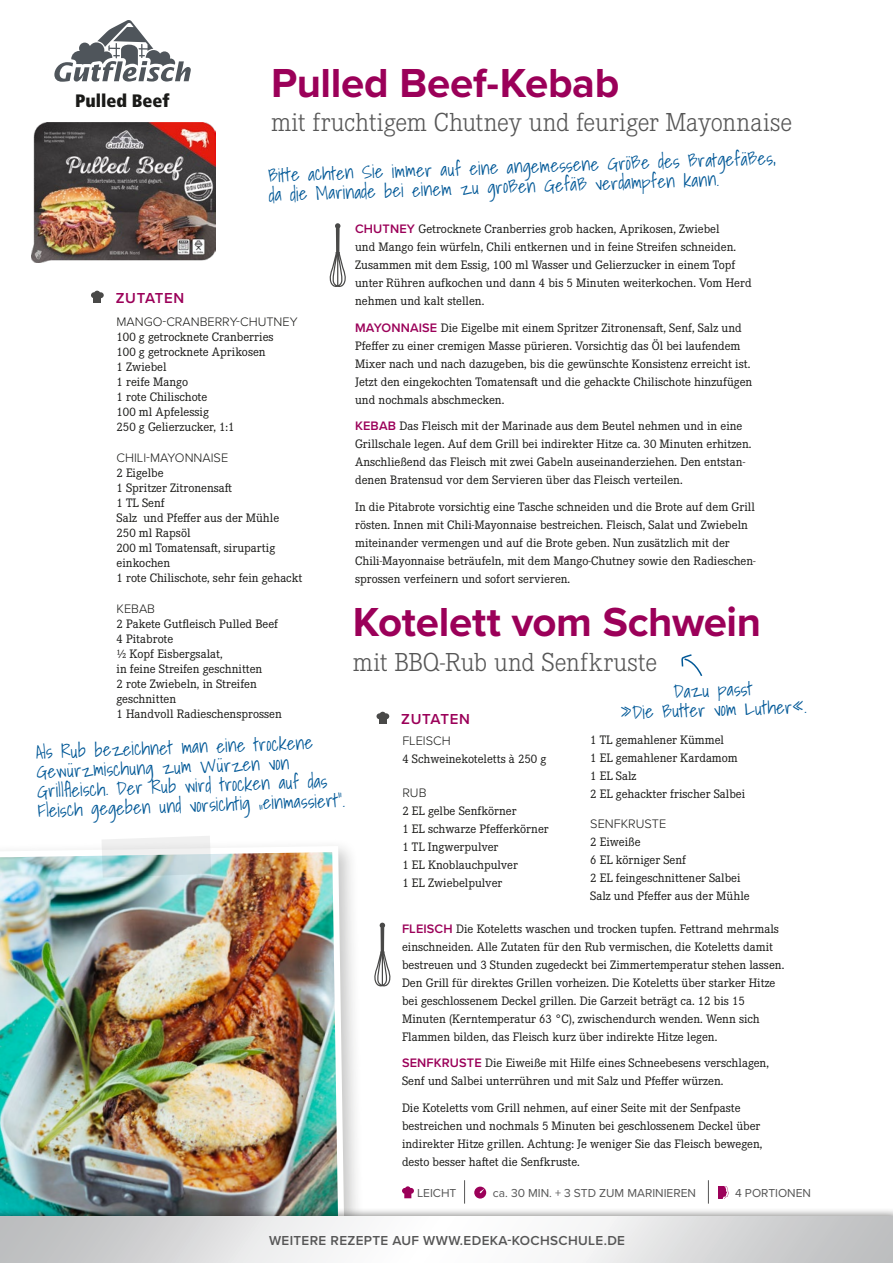
<style>
.page{position:relative;width:893px;height:1263px;background:#fff}
.page>*{position:absolute;margin:0;border:0;box-sizing:border-box;transform-origin:0 0}
.t1{font:700 42px "Proxima Nova";letter-spacing:-.01em;color:#9b0059}
.t2{font:300 27px "Corporate E";letter-spacing:-.005em;color:#565656}
.t3{font:900 condensed 18px "Frutiger";color:#1a1a18}
.t4{font:300 16.5px/19.5px "Shadows Into";color:#005897}
.t5{font:600 15px "Proxima Nova";letter-spacing:.045em;color:#9b0059}
.t6{font:600 13.5px "Proxima Nova";letter-spacing:.025em;color:#565656}
.t7{font:12.75px/18px "Corporate E Pro";color:#1a1a18}
.t8{font:300 12.75px "Proxima Nova";color:#1a1a18}
.t9{font:12px "Proxima Nova";color:#565656}
.s1{font-family:"Proxima Nova";font-weight:600;color:#9b0059}
</style>
<div class="page">
<div style="left:0;top:838px;width:365px;height:425px;background:#1a1a18;opacity:.25"></div>
<img style="left:0;top:843px;width:348px;height:365px">
<svg style="left:102px;top:836px;width:109px;height:41px"></svg>
<div style="left:93px;top:295px;width:8px;height:8px;background:#494948"></div>
<svg style="left:91px;top:291px;width:13px;height:7px"></svg>
<svg style="left:329px;top:223px;width:17px;height:64px"></svg>
<div style="left:379px;top:716px;width:7px;height:8px;background:#494948"></div>
<div style="left:376px;top:713px;width:7px;height:6px;background:#494948;border-radius:50%"></div>
<svg style="left:380px;top:712px;width:9px;height:7px"></svg>
<svg style="left:374px;top:923px;width:17px;height:64px"></svg>
<svg style="left:464px;top:1180px;width:1px;height:23px"></svg>
<div style="left:474px;top:1186px;width:12px;height:12px;background:#9b0059;border-radius:50%"></div>
<svg style="left:479px;top:1189px;width:5px;height:4px"></svg>
<svg style="left:708px;top:1180px;width:1px;height:23px"></svg>
<svg style="left:719px;top:1187px;width:10px;height:12px"></svg>
<svg style="left:402px;top:1186px;width:12px;height:12px"></svg>
<img style="left:31px;top:123px;width:184px;height:139px">
<svg style="left:54px;top:20px;width:137px;height:62px"></svg>
<svg style="left:681px;top:654px;width:22px;height:22px"></svg>
<div style="left:0;top:1208px;width:893px;height:55px;background:#1a1a18;opacity:.7"></div>
<svg style="left:0;top:1217px;width:893px;height:46px"></svg>
<h3 class="t3" style="left:75px;top:90px;width:96px">Pulled Beef</h3>
<h1 class="t1" style="left:271px;top:52px;width:350px">Pulled Beef-Kebab</h1>
<h2 class="t2" style="left:271px;top:106px;width:522px">mit fruchtigem Chutney und feuriger Mayonnaise</h2>
<p class="t4" style="left:268px;top:167px;width:509px;rotate:-2deg">Bitte achten Sie immer auf eine angemessene Größe des Bratgefäßes, da die Marinade bei einem zu großen Gefäß verdampfen kann.</p>
<p class="t5" style="left:116px;top:287px;width:70px">ZUTATEN</p>
<p class="t8" style="left:117px;top:312px;width:183px">MANGO-CRANBERRY-CHUTNEY</p>
<p class="t7" style="left:117px;top:328px;width:159px;line-height:15px">100 g getrocknete Cranberries<br>100 g getrocknete Aprikosen<br>1 Zwiebel<br>1 reife Mango<br>1 rote Chilischote<br>100 ml Apfelessig<br>250 g Gelierzucker, 1:1</p>
<p class="t8" style="left:117px;top:448px;width:113px">CHILI-MAYONNAISE</p>
<p class="t7" style="left:117px;top:465px;width:187px;line-height:15px">2 Eigelbe<br>1 Spritzer Zitronensaft<br>1 TL Senf<br>Salz und Pfeffer aus der Mühle<br>250 ml Rapsöl<br>200 ml Tomatensaft, sirupartig einkochen<br>1 rote Chilischote, sehr fein gehackt</p>
<p class="t8" style="left:117px;top:599px;width:40px">KEBAB</p>
<p class="t7" style="left:117px;top:616px;width:167px;line-height:15px">2 Pakete Gutfleisch Pulled Beef<br>4 Pitabrote<br>½ Kopf Eisbergsalat,<br>in feine Streifen geschnitten<br>2 rote Zwiebeln, in Streifen geschnitten<br>1 Handvoll Radieschensprossen</p>
<p class="t4" style="left:36px;top:743px;width:308px;rotate:-2deg">Als Rub bezeichnet man eine trockene Gewürzmischung zum Würzen von<br>Grillfl eisch. Der Rub wird trocken auf das Fleisch gegeben und vorsichtig „einmassiert“.</p>
<p class="t7" style="left:355px;top:219px;width:398px"><span class="s1">CHUTNEY</span> Getrocknete Cranberries grob hacken, Aprikosen, Zwiebel<br>und Mango fein würfeln, Chili entkernen und in feine Streifen schneiden.<br>Zusammen mit dem Essig, 100 ml Wasser und Gelierzucker in einem Topf unter Rühren aufkochen und dann 4 bis 5 Minuten weiterkochen. Vom Herd nehmen und kalt stellen.</p>
<p class="t7" style="left:355px;top:318px;width:399px"><span class="s1">MAYONNAISE</span> Die Eigelbe mit einem Spritzer Zitronensaft, Senf, Salz und Pfeffer zu einer cremigen Masse pürieren. Vorsichtig das Öl bei laufendem Mixer nach und nach dazugeben, bis die gewünschte Konsistenz erreicht ist.<br>Jetzt den eingekochten Tomatensaft und die gehackte Chilischote hinzufügen und nochmals abschmecken.</p>
<p class="t7" style="left:355px;top:417px;width:398px"><span class="s1">KEBAB</span> Das Fleisch mit der Marinade aus dem Beutel nehmen und in eine Grillschale legen. Auf dem Grill bei indirekter Hitze ca. 30 Minuten erhitzen.<br>Anschließend das Fleisch mit zwei Gabeln auseinanderziehen. Den entstan&shy;denen Bratensud vor dem Servieren über das Fleisch verteilen.</p>
<p class="t7" style="left:355px;top:497px;width:402px">In die Pitabrote vorsichtig eine Tasche schneiden und die Brote auf dem Grill rösten. Innen mit Chili-Mayonnaise bestreichen. Fleisch, Salat und Zwiebeln miteinander vermengen und auf die Brote geben. Nun zusätzlich mit der Chili-Mayonnaise beträufeln, mit dem Mango-Chutney sowie den Radieschen&shy;sprossen verfeinern und sofort servieren.</p>
<h1 class="t1" style="left:353px;top:591px;width:410px">Kotelett vom Schwein</h1>
<h2 class="t2" style="left:353px;top:645px;width:306px">mit BBQ-Rub und Senfkruste</h2>
<p class="t5" style="left:401px;top:708px;width:70px">ZUTATEN</p>
<p class="t8" style="left:402px;top:731px;width:50px">FLEISCH</p>
<p class="t7" style="left:402px;top:749px;width:146px">4 Schweinekoteletts à 250 g</p>
<p class="t8" style="left:402px;top:783px;width:26px">RUB</p>
<p class="t7" style="left:402px;top:801px;width:148px">2 EL gelbe Senfkörner<br>1 EL schwarze Pfefferkörner<br>1 TL Ingwerpulver<br>1 EL Knoblauchpulver<br>1 EL Zwiebelpulver</p>
<p class="t4" style="left:620px;top:684px;width:188px;text-align:center;rotate:-2deg">Dazu passt<br>»Die Butter vom Luther«.</p>
<p class="t7" style="left:590px;top:730px;width:156px">1 TL gemahlener Kümmel<br>1 EL gemahlener Kardamom<br>1 EL Salz<br>2 EL gehackter frischer Salbei</p>
<p class="t8" style="left:590px;top:815px;width:77px">SENFKRUSTE</p>
<p class="t7" style="left:590px;top:833px;width:161px">2 Eiweiße<br>6 EL körniger Senf<br>2 EL feingeschnittener Salbei<br>Salz und Pfeffer aus der Mühle</p>
<p class="t7" style="left:402px;top:919px;width:384px"><span class="s1">FLEISCH</span> Die Koteletts waschen und trocken tupfen. Fettrand mehrmals einschneiden. Alle Zutaten für den Rub vermischen, die Koteletts damit bestreuen und 3 Stunden zugedeckt bei Zimmertemperatur stehen lassen.<br>Den Grill für direktes Grillen vorheizen. Die Koteletts über starker Hitze bei geschlossenem Deckel grillen. Die Garzeit beträgt ca. 12 bis 15<br>Minuten (Kerntemperatur 63 °C), zwischendurch wenden. Wenn sich Flammen bilden, das Fleisch kurz über indirekte Hitze legen.</p>
<p class="t7" style="left:402px;top:1053px;width:368px"><span class="s1">SENFKRUSTE</span> Die Eiweiße mit Hilfe eines Schneebesens verschlagen,<br>Senf und Salbei unterrühren und mit Salz und Pfeffer würzen.</p>
<p class="t7" style="left:402px;top:1098px;width:362px">Die Koteletts vom Grill nehmen, auf einer Seite mit der Senfpaste bestreichen und nochmals 5 Minuten bei geschlossenem Deckel über indirekter Hitze grillen. Achtung: Je weniger Sie das Fleisch bewegen, desto besser haftet die Senfkruste.</p>
<p class="t9" style="left:417px;top:1184px;width:41px">LEICHT</p>
<p class="t9" style="left:493px;top:1184px;width:205px">ca. 30 MIN. + 3 STD ZUM MARINIEREN</p>
<p class="t9" style="left:735px;top:1184px;width:77px">4 PORTIONEN</p>
<p class="t9" style="left:421px;top:1230px;width:41px">LEICHT</p>
<p class="t9" style="left:497px;top:1230px;width:173px">ZUBEREITUNGSZEIT ca. 30 MIN.</p>
<p class="t6" style="left:269px;top:1230px;width:358px">WEITERE REZEPTE AUF WWW.EDEKA-KOCHSCHULE.DE</p>
</div>
